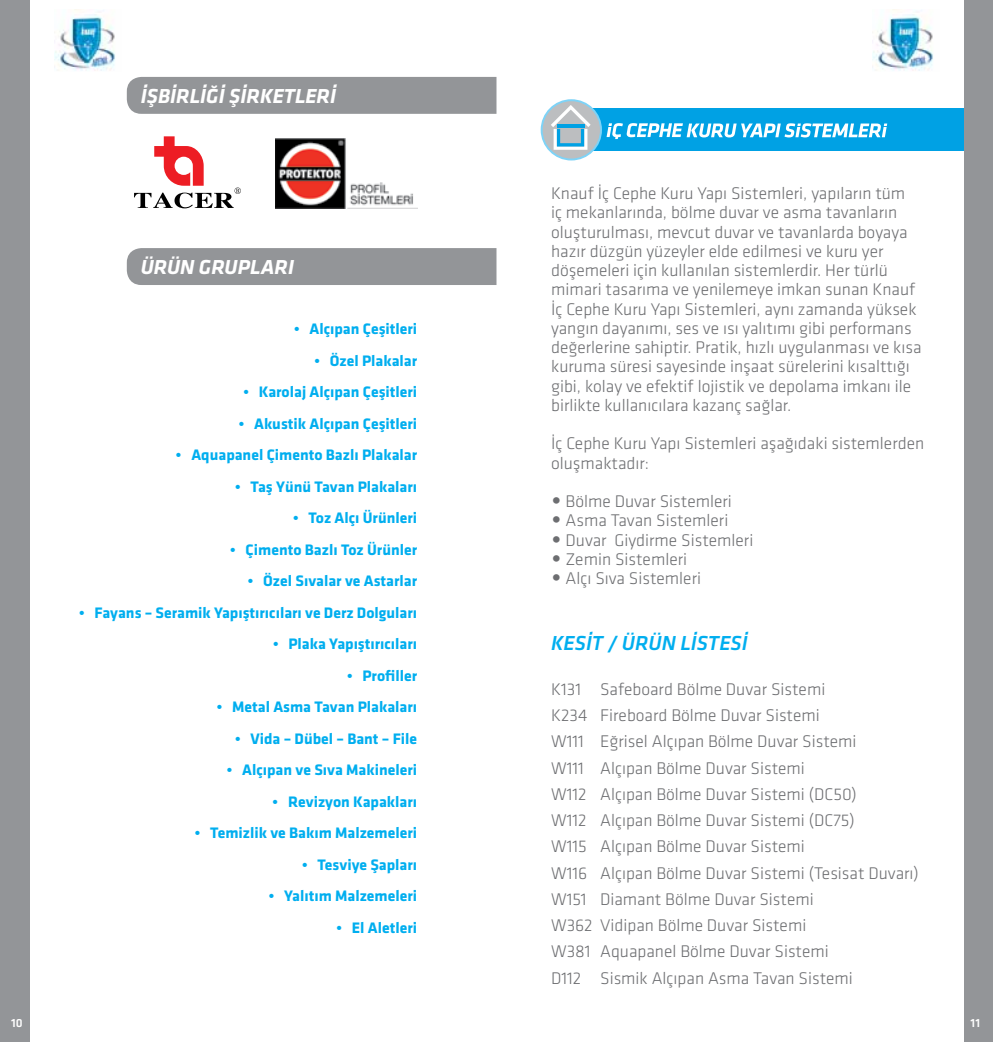
<style>
.page{position:relative;width:993px;height:1042px;background:#fff}
.page>*{position:absolute;margin:0;border:0;box-sizing:border-box;transform-origin:0 0}
.t1{font:italic 700 21px "Klavika";color:#fff}
.t2{font:italic 500 21px "Klavika";color:#00aeef}
.t3{font:300 17.5px/19.2px "Klavika";color:#6d6e71}
.t4{font:700 15.75px "Klavika";color:#00aeef}
.t5{font:500 12.25px "Klavika";color:#fff}
.s1{font-family:"Helvetica Condensed Light Tr";font-weight:400}
</style>
<div class="page">
<div style="left:0;top:0;width:30px;height:1042px;background:#939598"></div>
<img style="left:55px;top:10px;width:60px;height:61px">
<img style="left:872px;top:10px;width:61px;height:61px">
<div style="left:575px;top:109px;width:417px;height:42px;background:#00a1e4"></div>
<svg style="left:540px;top:99px;width:346px;height:61px"></svg>
<div style="left:964px;top:0;width:28px;height:1042px;background:#939598"></div>
<svg style="left:134px;top:136px;width:107px;height:72px"></svg>
<img style="left:275px;top:139px;width:142px;height:70px">
<div style="left:127px;top:77px;width:369px;height:37px;background:#939598"></div>
<div style="left:127px;top:248px;width:369px;height:37px;background:#939598"></div>
<p class="t1" style="left:141px;top:85px;width:197px">İŞBİRLİĞİ ŞİRKETLERİ</p>
<p class="t5" style="left:11px;top:1016px;width:13px">10</p>
<p class="t1" style="left:141px;top:256px;width:155px">ÜRÜN GRUPLARI</p>
<p class="t4" style="left:294px;top:320px;width:125px">• Alçıpan Çeşitleri</p>
<p class="t4" style="left:314px;top:352px;width:104px">• Özel Plakalar</p>
<p class="t4" style="left:243px;top:383px;width:175px">• Karolaj Alçıpan Çeşitleri</p>
<p class="t4" style="left:239px;top:415px;width:180px">• Akustik Alçıpan Çeşitleri</p>
<p class="t4" style="left:176px;top:446px;width:243px">• Aquapanel Çimento Bazlı Plakalar</p>
<p class="t4" style="left:235px;top:478px;width:183px">• Taş Yünü Tavan Plakaları</p>
<p class="t4" style="left:293px;top:509px;width:126px">• Toz Alçı Ürünleri</p>
<p class="t4" style="left:230px;top:541px;width:188px">• Çimento Bazlı Toz Ürünler</p>
<p class="t4" style="left:248px;top:572px;width:171px">• Özel Sıvalar ve Astarlar</p>
<p class="t4" style="left:79px;top:604px;width:339px">• Fayans – Seramik Yapıştırıcıları ve Derz Dolguları</p>
<p class="t4" style="left:273px;top:635px;width:146px">• Plaka Yapıştırıcıları</p>
<p class="t4" style="left:347px;top:667px;width:72px">• Profiller</p>
<p class="t4" style="left:217px;top:698px;width:202px">• Metal Asma Tavan Plakaları</p>
<p class="t4" style="left:235px;top:730px;width:184px">• Vida – Dübel – Bant – File</p>
<p class="t4" style="left:227px;top:761px;width:192px">• Alçıpan ve Sıva Makineleri</p>
<p class="t4" style="left:272px;top:793px;width:146px">• Revizyon Kapakları</p>
<p class="t4" style="left:195px;top:824px;width:224px">• Temizlik ve Bakım Malzemeleri</p>
<p class="t4" style="left:302px;top:856px;width:117px">• Tesviye Şapları</p>
<p class="t4" style="left:269px;top:887px;width:150px">• Yalıtım Malzemeleri</p>
<p class="t4" style="left:336px;top:919px;width:82px">• El Aletleri</p>
<p class="t3" style="left:551px;top:184px;width:372px">Knauf İç Cephe Kuru Yapı Sistemleri, yapıların tüm<br>iç mekanlarında, bölme duvar ve asma tavanların oluşturulması, mevcut duvar ve tavanlarda boyaya hazır düzgün yüzeyler elde edilmesi ve kuru yer döşemeleri için kullanılan sistemlerdir. Her türlü mimari tasarıma ve yenilemeye imkan sunan Knauf İç Cephe Kuru Yapı Sistemleri, aynı zamanda yüksek yangın dayanımı, ses ve ısı yalıtımı gibi performans değerlerine sahiptir. Pratik, hızlı uygulanması ve kısa kuruma süresi sayesinde inşaat sürelerini kısalttığı gibi, kolay ve efektif lojistik ve depolama imkanı ile birlikte kullanıcılara kazanç sağlar.</p>
<p class="t3" style="left:551px;top:434px;width:374px">İç Cephe Kuru Yapı Sistemleri aşağıdaki sistemlerden oluşmaktadır:</p>
<p class="t3" style="left:551px;top:492px;width:182px"><span class="s1">•</span> Bölme Duvar Sistemleri</p>
<p class="t3" style="left:551px;top:511px;width:179px"><span class="s1">•</span> Asma Tavan Sistemleri</p>
<p class="t3" style="left:551px;top:530px;width:204px"><span class="s1">•</span> Duvar Giydirme Sistemleri</p>
<p class="t3" style="left:551px;top:550px;width:137px"><span class="s1">•</span> Zemin Sistemleri</p>
<p class="t3" style="left:551px;top:569px;width:151px"><span class="s1">•</span> Alçı Sıva Sistemleri</p>
<p class="t2" style="left:551px;top:632px;width:198px">KESİT / ÜRÜN LİSTESİ</p>
<p class="t3" style="left:551px;top:676px;width:369px;line-height:26.2px">K131 Safeboard Bölme Duvar Sistemi<br>K234 Fireboard Bölme Duvar Sistemi<br>W111 Eğrisel Alçıpan Bölme Duvar Sistemi<br>W111 Alçıpan Bölme Duvar Sistemi<br>W112 Alçıpan Bölme Duvar Sistemi (DC50)<br>W112 Alçıpan Bölme Duvar Sistemi (DC75)<br>W115 Alçıpan Bölme Duvar Sistemi<br>W116 Alçıpan Bölme Duvar Sistemi (Tesisat Duvarı)<br>W151 Diamant Bölme Duvar Sistemi<br>W362 Vidipan Bölme Duvar Sistemi<br>W381 Aquapanel Bölme Duvar Sistemi<br>D112 Sismik Alçıpan Asma Tavan Sistemi</p>
<p class="t5" style="left:970px;top:1016px;width:11px">11</p>
</div>
